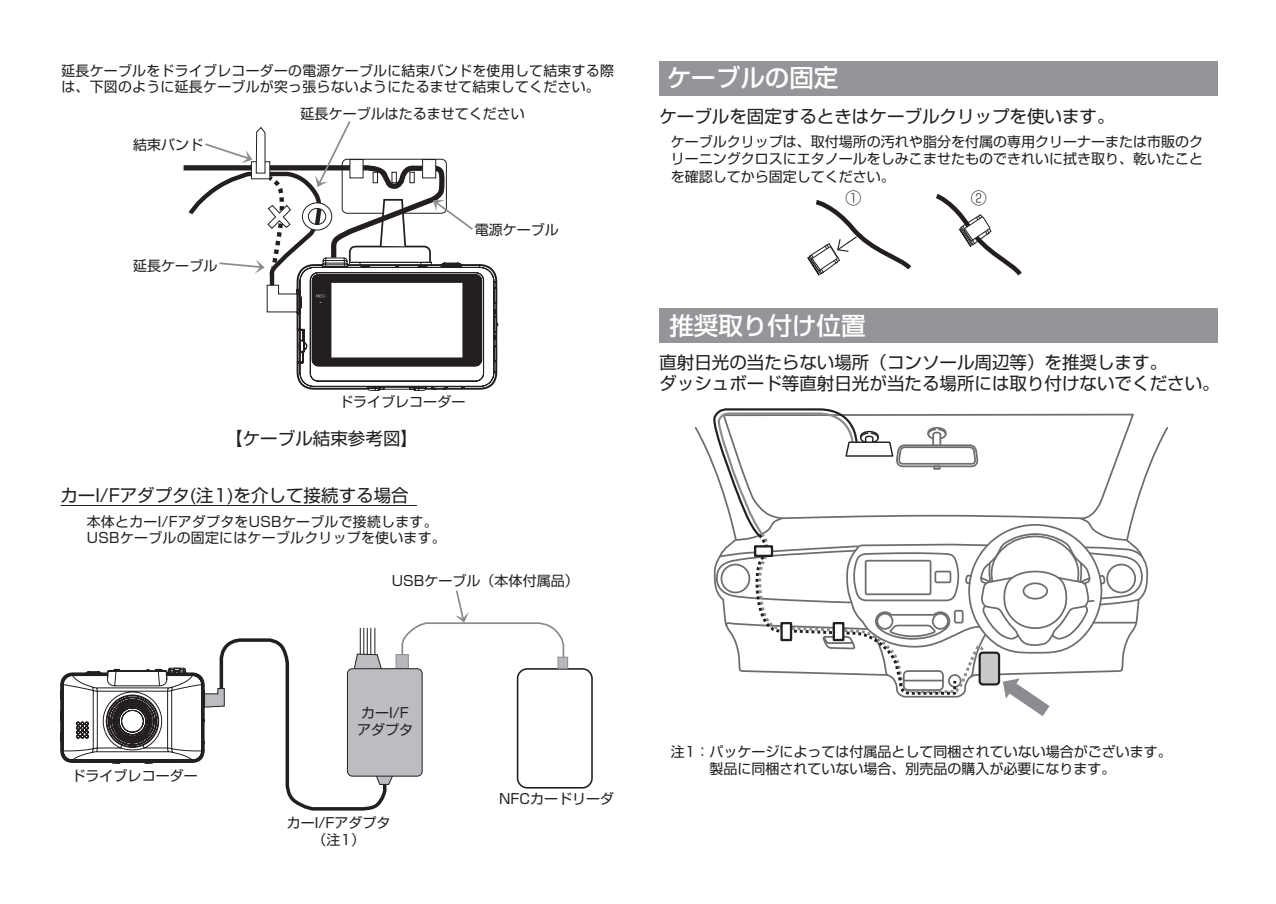
<style>
.page{position:relative;width:1276px;height:904px;background:#fff}
.page>*{position:absolute;margin:0;border:0;box-sizing:border-box;transform-origin:0 0}
.t1{font:500 24.5px "Shin Go Pro";color:#fff}
.t2{font:17.5px/21px "Shin Go Pro";color:#231f20}
.t3{font:17.32px "Shin Go Pro";color:#231f20}
.t4{font:300 15.92px "Shin Go Pro";color:#231f20}
.t5{font:14px/16.8px "Shin Go Pro";letter-spacing:.02em;color:#231f20}
.t6{font:14px/17.5px "Shin Go Pro";color:#231f20}
.t7{font:13.83px/16.8px "Shin Go Pro";color:#231f20;text-align:center}
</style>
<div class="page">
<svg style="left:807px;top:199px;width:105px;height:77px"></svg>
<svg style="left:936px;top:193px;width:86px;height:83px"></svg>
<svg style="left:695px;top:408px;width:473px;height:307px"></svg>
<div style="left:516px;top:667px;width:76px;height:121px;border:2px solid #231f20;border-radius:10px"></div>
<svg style="left:566px;top:656px;width:1px;height:12px"></svg>
<div style="left:659px;top:308px;width:558px;height:35px;background:#939598"></div>
<div style="left:659px;top:61px;width:558px;height:34px;background:#939598"></div>
<svg style="left:183px;top:121px;width:315px;height:269px"></svg>
<svg style="left:60px;top:590px;width:506px;height:221px"></svg>
<hr style="left:60px;top:505px;width:357px;height:1px;background:#231f20">
<p class="t5" style="left:61px;top:60px;width:554px">延長ケーブルをドライブレコーダーの電源ケーブルに結束バンドを使用して結束する際は、下図のように延長ケーブルが突っ張らないようにたるませて結束してください。</p>
<p class="t7" style="left:133px;top:134px;width:72px">結束バンド</p>
<p class="t7" style="left:133px;top:255px;width:86px">延長ケーブル</p>
<p class="t6" style="left:300px;top:103px;width:226px">延長ケーブルはたるませてください</p>
<p class="t7" style="left:474px;top:220px;width:86px">電源ケーブル</p>
<p class="t7" style="left:339px;top:391px;width:128px">ドライブレコーダー</p>
<p class="t3" style="left:225px;top:423px;width:194px">【ケーブル結束参考図】</p>
<p class="t2" style="left:60px;top:483px;width:350px">カーI/Fアダプタ(注1)を介して接続する場合</p>
<p class="t5" style="left:87px;top:511px;width:360px">本体とカーI/FアダプタをUSBケーブルで接続します。<br>USBケーブルの固定にはケーブルクリップを使います。</p>
<p class="t7" style="left:392px;top:570px;width:188px">USBケーブル（本体付属品）</p>
<h1 class="t1" style="left:666px;top:58px;width:173px">ケーブルの固定</h1>
<p class="t2" style="left:659px;top:104px;width:457px">ケーブルを固定するときはケーブルクリップを使います。</p>
<p class="t5" style="left:670px;top:131px;width:534px;line-height:17.5px;text-align:justify">ケーブルクリップは、取付場所の汚れや脂分を付属の専用クリーナーまたは市販のクリーニングクロスにエタノールをしみこませたものできれいに拭き取り、乾いたことを確認してから固定してください。</p>
<p class="t4" style="left:845px;top:185px;width:17px">①</p>
<p class="t4" style="left:970px;top:185px;width:17px">②</p>
<h1 class="t1" style="left:669px;top:305px;width:197px">推奨取り付け位置</h1>
<p class="t2" style="left:659px;top:350px;width:561px">直射日光の当たらない場所（コンソール周辺等）を推奨します。<br>ダッシュボード等直射日光が当たる場所には取り付けないでください。</p>
<p class="t7" style="left:72px;top:765px;width:128px">ドライブレコーダー</p>
<p class="t7" style="left:357px;top:702px;width:58px">カーI/Fアダプタ</p>
<p class="t7" style="left:287px;top:812px;width:105px">カーI/Fアダプタ（注1）</p>
<p class="t7" style="left:499px;top:788px;width:116px">NFCカードリーダ</p>
<p class="t6" style="left:709px;top:740px;width:464px;text-indent:-38px">注1：パッケージによっては付属品として同梱されていない場合がございます。製品に同梱されていない場合、別売品の購入が必要になります。</p>
</div>
